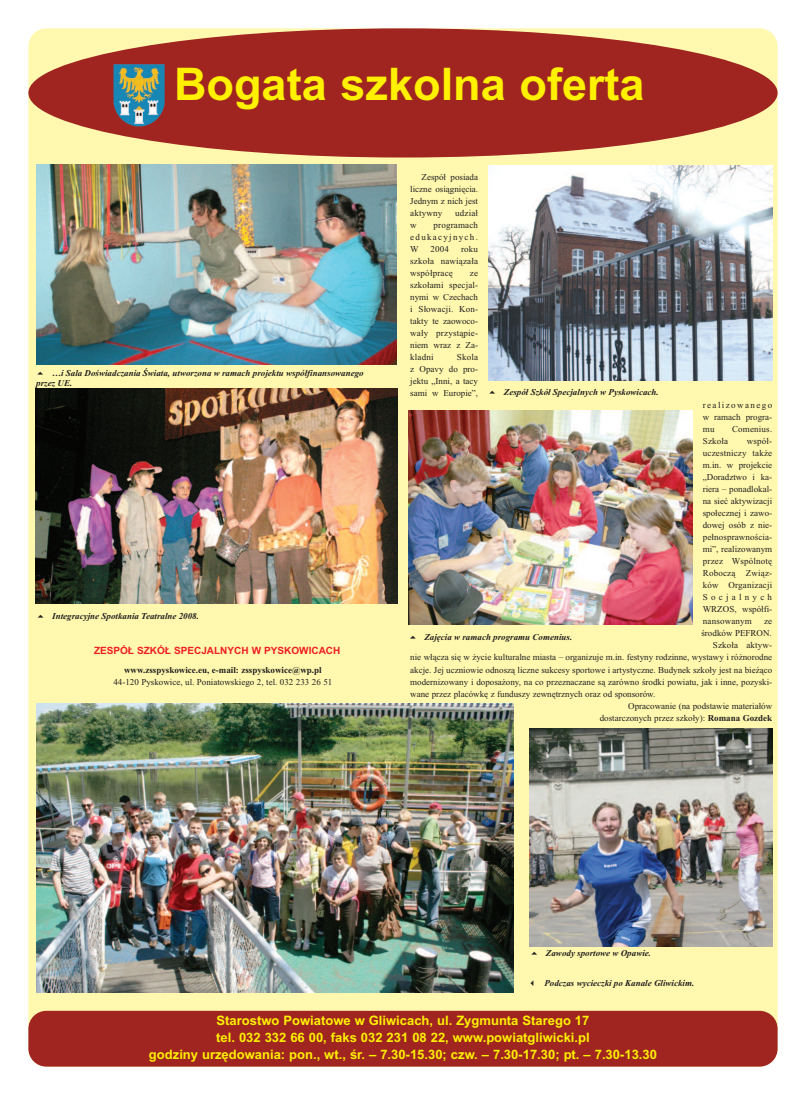
<style>
.page{position:relative;width:806px;height:1095px;background:#fff}
.page>*{position:absolute;margin:0;border:0;box-sizing:border-box;transform-origin:0 0}
.t1{font:700 45px "Arial";color:#fff101}
.t2{font:700 13px/16.7px "Arial";color:#fff101;text-align:center}
.t3{font:700 10px "Arial";color:#ee1e24}
.t4{font:9px/12px "Times New Roman";color:#231f20;text-align:justify}
.t5{font:italic 700 9px/9.8px "Times New Roman";color:#231f20}
.t6{font:700 9px "Times New Roman";color:#231f20}
.t7{font:9px "Times New Roman";letter-spacing:.02em;color:#231f20}
.s1{font-weight:700}
</style>
<div class="page">
<div style="left:28px;top:28px;width:749px;height:1038px;background:#fff8ae"></div>
<div style="left:28px;top:28px;width:749px;height:129px;background:#a02521;border-radius:50%"></div>
<img style="left:113px;top:64px;width:51px;height:62px">
<div style="left:28px;top:1010px;width:749px;height:56px;background:#a02521;border-radius:18px"></div>
<img style="left:37px;top:164px;width:359px;height:201px">
<img style="left:36px;top:388px;width:361px;height:215px">
<img style="left:36px;top:703px;width:477px;height:289px">
<img style="left:488px;top:166px;width:283px;height:214px">
<img style="left:408px;top:410px;width:284px;height:214px">
<img style="left:529px;top:728px;width:242px;height:217px">
<svg style="left:38px;top:371px;width:5px;height:3px"></svg>
<svg style="left:38px;top:614px;width:5px;height:3px"></svg>
<svg style="left:530px;top:980px;width:3px;height:5px"></svg>
<svg style="left:489px;top:391px;width:6px;height:2px"></svg>
<svg style="left:410px;top:635px;width:5px;height:3px"></svg>
<svg style="left:531px;top:951px;width:6px;height:3px"></svg>
<h1 class="t1" style="left:174px;top:58px;width:472px">Bogata szkolna oferta</h1>
<p class="t5" style="left:36px;top:368px;width:329px;text-indent:16px">…i Sala Doświadczania Świata, utworzona w ramach projektu współfinansowanego przez UE.</p>
<p class="t5" style="left:52px;top:611px;width:148px">Integracyjne Spotkania Teatralne 2008.</p>
<p class="t3" style="left:94px;top:644px;width:248px">ZESPÓŁ SZKÓŁ SPECJALNYCH W PYSKOWICACH</p>
<p class="t6" style="left:124px;top:664px;width:199px">www.zsspyskowice.eu, e-mail: zsspyskowice@wp.pl</p>
<p class="t4" style="left:113px;top:675px;width:220px">44-120 Pyskowice, ul. Poniatowskiego 2, tel. 032 233 26 51</p>
<p class="t4" style="left:410px;top:171px;width:69px;text-indent:11px">Zespół posiada liczne osiągnięcia.<br>Jednym z nich jest aktywny</p>
<p class="t4" style="left:455px;top:207px;width:24px">udział</p>
<p class="t4" style="left:410px;top:219px;width:69px;text-indent:23px">programach edukacyjnych.<br>W</p>
<p class="t4" style="left:410px;top:219px;width:8px">w</p>
<p class="t4" style="left:410px;top:243px;width:69px;text-indent:51px">roku szkoła nawiązała współpracę</p>
<p class="t4" style="left:430px;top:243px;width:20px">2004</p>
<p class="t4" style="left:410px;top:267px;width:69px;text-indent:60px">ze szkołami specjal&shy;nymi w Czechach i Słowacji. Kon&shy;takty te zaowoco&shy;wały przystąpie&shy;niem wraz z Za&shy;kladni</p>
<p class="t4" style="left:410px;top:351px;width:69px;text-indent:47px">Skola z Opavy do pro&shy;jektu „Inni, a tacy sami w Europie”,</p>
<p class="t5" style="left:503px;top:387px;width:156px">Zespół Szkół Specjalnych w Pyskowicach.</p>
<p class="t4" style="left:702px;top:399px;width:71px">realizowanego w ramach progra&shy;mu</p>
<p class="t7" style="left:731px;top:424px;width:42px">Comenius.</p>
<p class="t4" style="left:702px;top:435px;width:71px;text-indent:44px">współ&shy;uczestniczy także m.in. w projekcie „Doradztwo i ka&shy;riera – ponadlokal&shy;na sieć aktywizacji społecznej i zawo&shy;dowej osób z nie&shy;pełnosprawnościa&shy;mi”, realizowanym przez Wspólnotę Roboczą Związ&shy;ków Organizacji Socjalnych WRZOS, współfi&shy;nansowanym</p>
<p class="t4" style="left:702px;top:435px;width:27px">Szkoła</p>
<p class="t4" style="left:763px;top:615px;width:10px">ze</p>
<p class="t4" style="left:701px;top:627px;width:72px">środków PEFRON.</p>
<p class="t7" style="left:712px;top:640px;width:61px">Szkoła aktyw-</p>
<p class="t4" style="left:410px;top:651px;width:363px">nie włącza się w życie kulturalne miasta – organizuje m.in. festyny rodzinne, wystawy i różnorodne</p>
<p class="t4" style="left:410px;top:663px;width:363px">akcje. Jej uczniowie odnoszą liczne sukcesy sportowe i artystyczne. Budynek szkoły jest na bieżąco</p>
<p class="t4" style="left:410px;top:675px;width:363px">modernizowany i doposażony, na co przeznaczane są zarówno środki powiatu, jak i inne, pozyski-</p>
<p class="t4" style="left:410px;top:687px;width:246px">wane przez placówkę z funduszy zewnętrznych oraz od sponsorów.</p>
<p class="t4" style="left:627px;top:699px;width:145px">Opracowanie (na podstawie materiałów</p>
<p class="t4" style="left:599px;top:711px;width:174px">dostarczonych przez szkoły): <span class="s1">Romana Gozdek</span></p>
<p class="t5" style="left:424px;top:631px;width:149px">Zajęcia w ramach programu Comenius.</p>
<p class="t5" style="left:545px;top:947px;width:106px">Zawody sportowe w Opawie.</p>
<p class="t5" style="left:544px;top:977px;width:151px">Podczas wycieczki po Kanale Gliwickim.</p>
<h2 class="t2" style="left:149px;top:1012px;width:509px">Starostwo Powiatowe w Gliwicach, ul. Zygmunta Starego 17<br>tel. 032 332 66 00, faks 032 231 08 22, www.powiatgliwicki.pl<br>godziny urzędowania: pon., wt., śr. – 7.30-15.30; czw. – 7.30-17.30; pt. – 7.30-13.30</h2>
</div>
